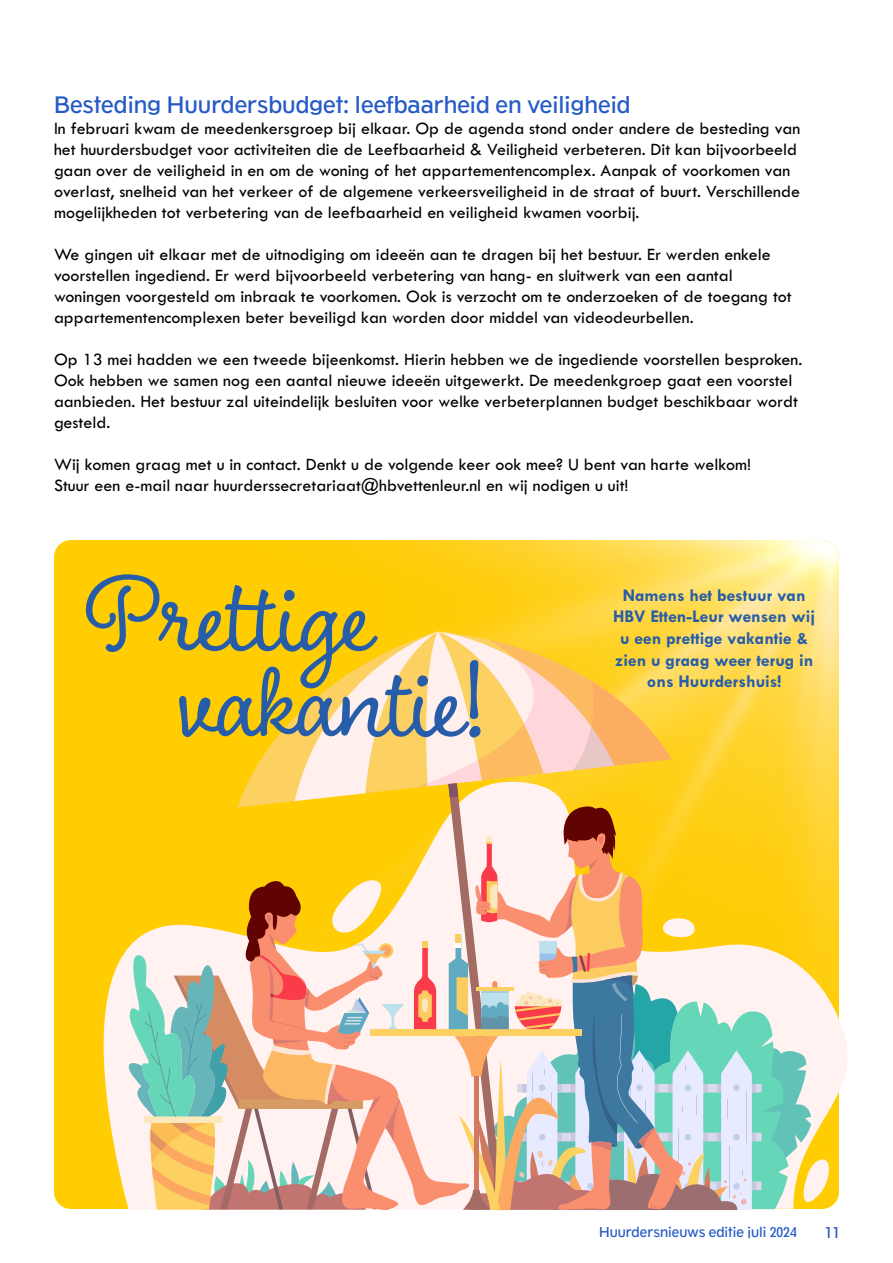
<style>
.page{position:relative;width:893px;height:1263px;background:#fff}
.page>*{position:absolute;margin:0;border:0;box-sizing:border-box;transform-origin:0 0}
.t1{font:22.5px "Tw Cen Class MT Std";color:#265bc6}
.t2{font:18px/21px "Tw Cen MT Std";color:#000}
.t3{font:700 18px/21.6px "Tw Cen MT Std";color:#275da8;text-align:center}
.t4{font:15px "Tw Cen Class MT Std";color:#265cc7}
.t5{font:13.5px "Tw Cen Class MT Std";color:#265cc7}
</style>
<div class="page">
<img style="left:157px;top:540px;width:682px;height:236px">
<svg style="left:54px;top:776px;width:793px;height:433px;background:#fed42a"></svg>
<svg style="left:86px;top:574px;width:743px;height:637px"></svg>
<p class="t1" style="left:54px;top:90px;width:578px">Besteding Huurdersbudget: leefbaarheid en veiligheid</p>
<p class="t2" style="left:54px;top:118px;width:748px">In februari kwam de meedenkersgroep bij elkaar. Op de agenda stond onder andere de besteding van het huurdersbudget voor activiteiten die de Leefbaarheid &amp; Veiligheid verbeteren. Dit kan bijvoorbeeld gaan over de veiligheid in en om de woning of het appartementencomplex. Aanpak of voorkomen van overlast, snelheid van het verkeer of de algemene verkeersveiligheid in de straat of buurt. Verschillende mogelijkheden tot verbetering van de leefbaarheid en veiligheid kwamen voorbij.</p>
<p class="t2" style="left:54px;top:244px;width:739px">We gingen uit elkaar met de uitnodiging om ideeën aan te dragen bij het bestuur. Er werden enkele voorstellen ingediend. Er werd bijvoorbeeld verbetering van hang- en sluitwerk van een aantal woningen voorgesteld om inbraak te voorkomen. Ook is verzocht om te onderzoeken of de toegang tot appartementencomplexen beter beveiligd kan worden door middel van videodeurbellen.</p>
<p class="t2" style="left:54px;top:349px;width:750px">Op 13 mei hadden we een tweede bijeenkomst. Hierin hebben we de ingediende voorstellen besproken.<br>Ook hebben we samen nog een aantal nieuwe ideeën uitgewerkt. De meedenkgroep gaat een voorstel aanbieden. Het bestuur zal uiteindelijk besluiten voor welke verbeterplannen budget beschikbaar wordt gesteld.</p>
<p class="t2" style="left:54px;top:454px;width:699px">Wij komen graag met u in contact. Denkt u de volgende keer ook mee? U bent van harte welkom!<br>Stuur een e-mail naar huurderssecretariaat@hbvettenleur.nl en wij nodigen u uit!</p>
<p class="t3" style="left:613px;top:584px;width:203px">Namens het bestuur van<br>HBV Etten-Leur wensen wij u een prettige vakantie &amp; zien u graag weer terug in ons Huurdershuis!</p>
<p class="t5" style="left:599px;top:1223px;width:199px">Huurdersnieuws editie juli 2024</p>
<p class="t4" style="left:825px;top:1223px;width:16px">11</p>
</div>
